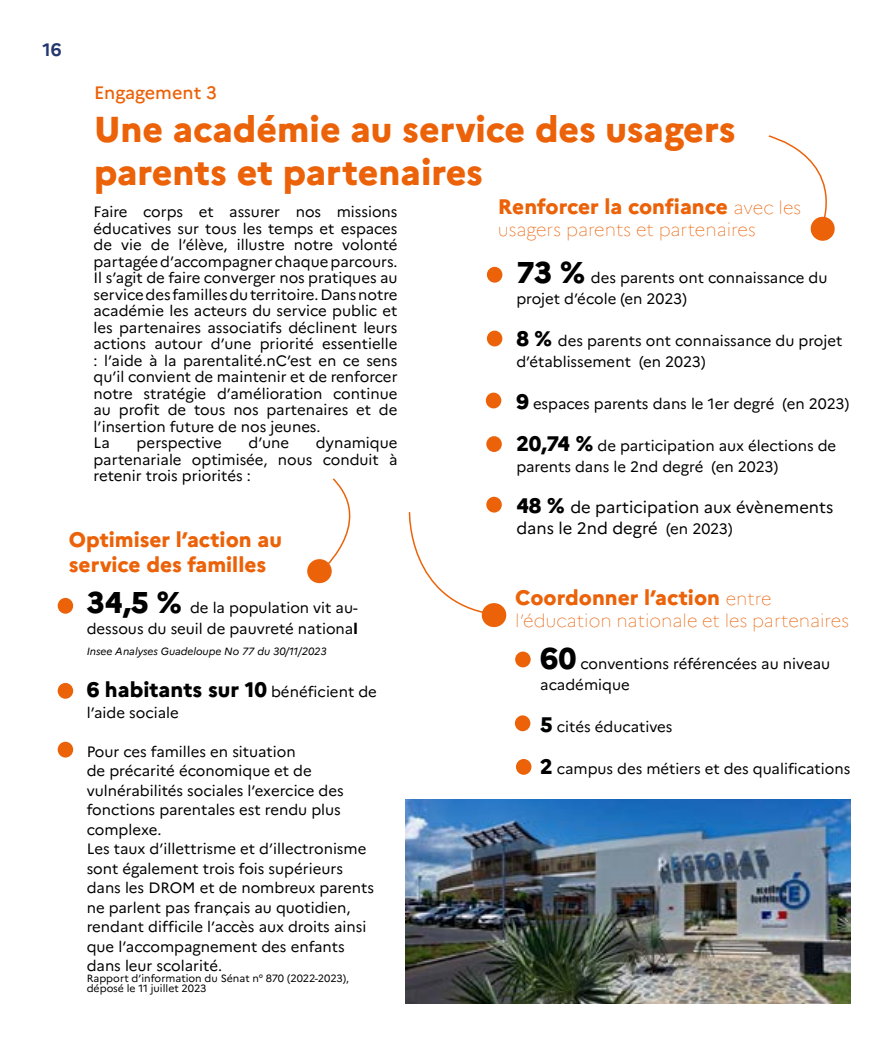
<style>
.page{position:relative;width:893px;height:1063px;background:#fff}
.page>*{position:absolute;margin:0;border:0;box-sizing:border-box;transform-origin:0 0}
.t1{font:800 36px/43.2px "Marianne";color:#eb6209}
.t2{font:800 21px/25.2px "Marianne";color:#eb6209}
.t3{font:800 21px "Marianne";color:#000}
.t4{font:100 18px "Marianne";color:#eb6209}
.t5{font:500 18px "Marianne";color:#eb6209}
.t6{font:700 18px "Marianne";color:#243671}
.t7{font:16.5px/21px "Marianne";color:#000}
.t8{font:15px/16.5px "Marianne";color:#000}
.t9{font:10.5px/10.5px "Marianne";color:#000}
.t10{font:italic 10.5px "Marianne";color:#000}
.s1{font-weight:100;font-size:18px}
.s2{font-weight:800;font-size:30px}
.s3{font-weight:800;font-size:21px}
.s4{font-size:15px}
.s5{font-weight:800}
.s6{font-weight:400;font-size:15px}
</style>
<div class="page">
<svg style="left:323px;top:478px;width:28px;height:97px"></svg>
<div style="left:307px;top:559px;width:25px;height:24px;background:#eb6209;border-radius:50%"></div>
<div style="left:482px;top:603px;width:24px;height:24px;background:#eb6209;border-radius:50%"></div>
<svg style="left:408px;top:512px;width:88px;height:104px"></svg>
<img style="left:405px;top:799px;width:445px;height:204px">
<div style="left:487px;top:267px;width:15px;height:16px;background:#eb6209;border-radius:50%"></div>
<div style="left:487px;top:331px;width:15px;height:15px;background:#eb6209;border-radius:50%"></div>
<div style="left:486px;top:393px;width:15px;height:15px;background:#eb6209;border-radius:50%"></div>
<div style="left:515px;top:652px;width:16px;height:15px;background:#eb6209;border-radius:50%"></div>
<div style="left:58px;top:598px;width:15px;height:16px;background:#eb6209;border-radius:50%"></div>
<div style="left:58px;top:683px;width:15px;height:16px;background:#eb6209;border-radius:50%"></div>
<div style="left:58px;top:742px;width:15px;height:16px;background:#eb6209;border-radius:50%"></div>
<svg style="left:768px;top:135px;width:67px;height:106px"></svg>
<div style="left:486px;top:496px;width:16px;height:17px;background:#eb6209;border-radius:50%"></div>
<div style="left:486px;top:436px;width:16px;height:16px;background:#eb6209;border-radius:50%"></div>
<div style="left:515px;top:715px;width:15px;height:16px;background:#eb6209;border-radius:50%"></div>
<div style="left:516px;top:759px;width:15px;height:16px;background:#eb6209;border-radius:50%"></div>
<p class="t6" style="left:43px;top:36px;width:21px">16</p>
<p class="t5" style="left:94px;top:78px;width:124px">Engagement 3</p>
<h1 class="t1" style="left:94px;top:104px;width:643px">Une académie au service des usagers parents et partenaires</h1>
<p class="t8" style="left:94px;top:203px;width:306px">Faire corps et assurer nos missions éducatives sur tous les temps et espaces de vie de l’élève, illustre notre volonté partagée d’accompagner chaque parcours.<br>Il s’agit de faire converger nos pratiques au service des familles du territoire. Dans notre académie les acteurs du service public et les partenaires associatifs déclinent leurs actions autour d’une priorité essentielle : l’aide à la parentalité.nC’est en ce sens qu’il convient de maintenir et de renforcer notre stratégie d’amélioration continue au profit de tous nos partenaires et de l’insertion future de nos jeunes.<br>La</p>
<h2 class="t2" style="left:498px;top:192px;width:305px">Renforcer la confiance <span class="s1">avec les</span></h2>
<p class="t4" style="left:498px;top:216px;width:259px">usagers parents et partenaires</p>
<p class="t8" style="left:516px;top:266px;width:313px;line-height:21px"><span class="s2">73 %</span> des parents ont connaissance du projet d’école (en 2023)</p>
<p class="t8" style="left:516px;top:329px;width:328px;line-height:21px"><span class="s3">8 %</span> des parents ont connaissance du projet d’établissement (en 2023)</p>
<p class="t8" style="left:516px;top:394px;width:334px"><span class="s3">9</span> espaces parents dans le 1er degré (en 2023)</p>
<p class="t8" style="left:516px;top:434px;width:321px;line-height:21px"><span class="s3">20,74 %</span> de participation aux élections de parents dans le 2nd degré (en 2023)</p>
<p class="t7" style="left:516px;top:495px;width:319px"><span class="s3">48 %</span> de participation aux évènements dans le 2nd degré <span class="s4">(en 2023)</span></p>
<p class="t8" style="left:94px;top:434px;width:306px;text-align:justify;text-indent:222px">dynamique partenariale optimisée, nous conduit à retenir trois priorités :</p>
<p class="t8" style="left:137px;top:434px;width:87px">perspective</p>
<p class="t8" style="left:248px;top:434px;width:42px">d’une</p>
<h2 class="t2" style="left:69px;top:525px;width:215px">Optimiser l’action au service des familles</h2>
<p class="t8" style="left:87px;top:596px;width:273px;line-height:21px"><span class="s2">34,5 %</span> de la population vit au&shy;dessous du seuil de pauvreté nationa<span class="s5">l</span></p>
<p class="t10" style="left:87px;top:643px;width:241px">Insee Analyses Guadeloupe No 77 du 30/11/2023</p>
<h2 class="t3" style="left:87px;top:673px;width:292px">6 habitants sur 10 <span class="s6">bénéficient de</span></h2>
<p class="t8" style="left:87px;top:703px;width:94px">l’aide sociale</p>
<p class="t8" style="left:87px;top:741px;width:289px;line-height:19.5px">Pour ces familles en situation<br>de précarité économique et de vulnérabilités sociales l’exercice des fonctions parentales est rendu plus complexe.<br>Les taux d’illettrisme et d’illectronisme sont également trois fois supérieurs dans les DROM et de nombreux parents ne parlent pas français au quotidien, rendant difficile l’accès aux droits ainsi que l’accompagnement des enfants dans leur scolarité.</p>
<p class="t9" style="left:87px;top:972px;width:264px">Rapport d’information du Sénat n° 870 (2022-2023), déposé le 11 juillet 2023</p>
<h2 class="t2" style="left:515px;top:584px;width:258px">Coordonner l’action <span class="s1">entre</span></h2>
<p class="t4" style="left:515px;top:607px;width:335px">l’éducation nationale et les partenaires</p>
<p class="t8" style="left:540px;top:652px;width:291px;line-height:21px"><span class="s2">60</span> conventions référencées au niveau académique</p>
<p class="t8" style="left:540px;top:717px;width:134px"><span class="s3">5</span> cités éducatives</p>
<p class="t8" style="left:540px;top:759px;width:312px"><span class="s3">2</span> campus des métiers et des qualifications</p>
</div>
